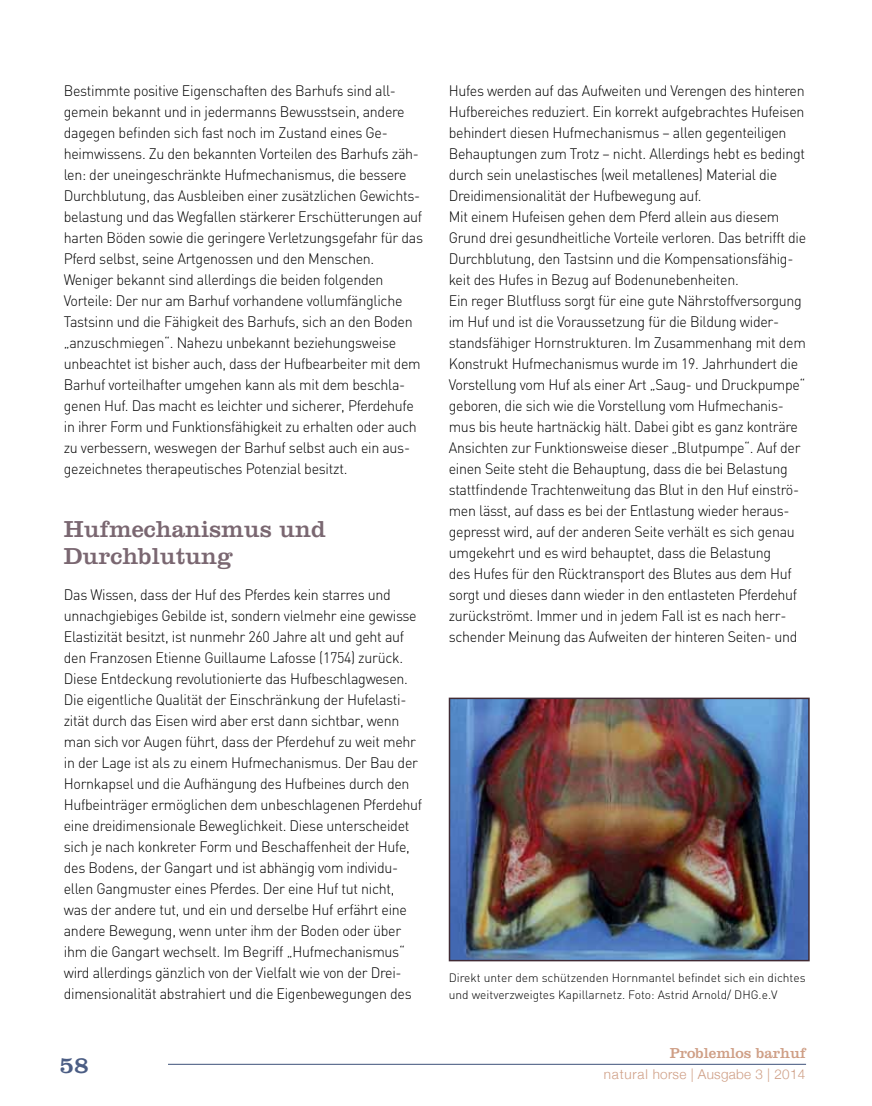
<style>
.page{position:relative;width:872px;height:1106px;background:#fff}
.page>*{position:absolute;margin:0;border:0;box-sizing:border-box;transform-origin:0 0}
.t1{font:24px/27px "Clarendon";color:#7a6771}
.t2{font:24px "Clarendon";color:#4b5d84}
.t3{font:300 15px/21px "DIN";letter-spacing:-.02em;color:#000;scale:.95 1}
.t4{font:15px "Clarendon";color:#cf9f86}
.t5{font:300 13.5px "Helvetica Neue";letter-spacing:.02em;color:#cf9f86}
.t6{font:300 12px/16.5px "DIN";color:#000}
</style>
<div class="page">
<img style="left:452px;top:700px;width:354px;height:258px">
<div style="left:449px;top:697px;width:360px;height:264px;border:2px solid #412b35"></div>
<hr style="left:168px;top:1063px;width:638px;height:1px;background:#3d5179">
<p class="t3" style="left:64px;top:80px;width:380px">Bestimmte positive Eigenschaften des Barhufs sind all&shy;gemein bekannt und in jedermanns Bewusstsein, andere dagegen befinden sich fast noch im Zustand eines Ge&shy;heimwissens. Zu den bekannten Vorteilen des Barhufs zäh&shy;len: der uneingeschränkte Hufmechanismus, die bessere Durchblutung, das Ausbleiben einer zusätzlichen Gewichts&shy;belastung und das Wegfallen stärkerer Erschütterungen auf harten Böden sowie die geringere Verletzungsgefahr für das Pferd selbst, seine Artgenossen und den Menschen.<br>Weniger bekannt sind allerdings die beiden folgenden Vorteile: Der nur am Barhuf vorhandene vollumfängliche Tastsinn und die Fähigkeit des Barhufs, sich an den Boden „anzuschmiegen“. Nahezu unbekannt beziehungsweise unbeachtet ist bisher auch, dass der Hufbearbeiter mit dem Barhuf vorteilhafter umgehen kann als mit dem beschla&shy;genen Huf. Das macht es leichter und sicherer, Pferdehufe in ihrer Form und Funktionsfähigkeit zu erhalten oder auch zu verbessern, weswegen der Barhuf selbst auch ein aus&shy;gezeichnetes therapeutisches Potenzial besitzt.</p>
<h1 class="t1" style="left:64px;top:515px;width:264px">Hufmechanismus und<br>Durchblutung</h1>
<p class="t3" style="left:64px;top:584px;width:379px">Das Wissen, dass der Huf des Pferdes kein starres und unnachgiebiges Gebilde ist, sondern vielmehr eine gewisse Elastizität besitzt, ist nunmehr 260 Jahre alt und geht auf den Franzosen Etienne Guillaume Lafosse (1754) zurück.<br>Diese Entdeckung revolutionierte das Hufbeschlagwesen.<br>Die eigentliche Qualität der Einschränkung der Hufelasti&shy;zität durch das Eisen wird aber erst dann sichtbar, wenn man sich vor Augen führt, dass der Pferdehuf zu weit mehr in der Lage ist als zu einem Hufmechanismus. Der Bau der Hornkapsel und die Aufhängung des Hufbeines durch den Hufbeinträger ermöglichen dem unbeschlagenen Pferdehuf eine dreidimensionale Beweglichkeit. Diese unterscheidet sich je nach konkreter Form und Beschaffenheit der Hufe, des Bodens, der Gangart und ist abhängig vom individu&shy;ellen Gangmuster eines Pferdes. Der eine Huf tut nicht, was der andere tut, und ein und derselbe Huf erfährt eine andere Bewegung, wenn unter ihm der Boden oder über ihm die Gangart wechselt. Im Begriff „Hufmechanismus“ wird allerdings gänzlich von der Vielfalt wie von der Drei&shy;dimensionalität abstrahiert und die Eigenbewegungen des</p>
<h1 class="t2" style="left:60px;top:1051px;width:31px">58</h1>
<p class="t3" style="left:449px;top:80px;width:378px">Hufes werden auf das Aufweiten und Verengen des hinteren Hufbereiches reduziert. Ein korrekt aufgebrachtes Hufeisen behindert diesen Hufmechanismus – allen gegenteiligen Behauptungen zum Trotz – nicht. Allerdings hebt es bedingt durch sein unelastisches (weil metallenes) Material die Dreidimensionalität der Hufbewegung auf.<br>Mit einem Hufeisen gehen dem Pferd allein aus diesem Grund drei gesundheitliche Vorteile verloren. Das betrifft die Durchblutung, den Tastsinn und die Kompensationsfähig&shy;keit des Hufes in Bezug auf Bodenunebenheiten.<br>Ein reger Blutfluss sorgt für eine gute Nährstoffversorgung im Huf und ist die Voraussetzung für die Bildung wider&shy;standsfähiger Hornstrukturen. Im Zusammenhang mit dem Konstrukt Hufmechanismus wurde im 19. Jahrhundert die Vorstellung vom Huf als einer Art „Saug- und Druckpumpe“ geboren, die sich wie die Vorstellung vom Hufmechanis&shy;mus bis heute hartnäckig hält. Dabei gibt es ganz konträre Ansichten zur Funktionsweise dieser „Blutpumpe“. Auf der einen Seite steht die Behauptung, dass die bei Belastung stattfindende Trachtenweitung das Blut in den Huf einströ&shy;men lässt, auf dass es bei der Entlastung wieder heraus&shy;gepresst wird, auf der anderen Seite verhält es sich genau umgekehrt und es wird behauptet, dass die Belastung<br>des Hufes für den Rücktransport des Blutes aus dem Huf sorgt und dieses dann wieder in den entlasteten Pferdehuf zurückströmt. Immer und in jedem Fall ist es nach herr&shy;schender Meinung das Aufweiten der hinteren Seiten- und</p>
<p class="t6" style="left:449px;top:969px;width:358px">Direkt unter dem schützenden Hornmantel befindet sich ein dichtes und weitverzweigtes Kapillarnetz. Foto: Astrid Arnold/ DHG.e.V</p>
<p class="t4" style="left:669px;top:1043px;width:138px">Problemlos barhuf</p>
<p class="t5" style="left:604px;top:1066px;width:203px">natural horse | Ausgabe 3 | 2014</p>
</div>
